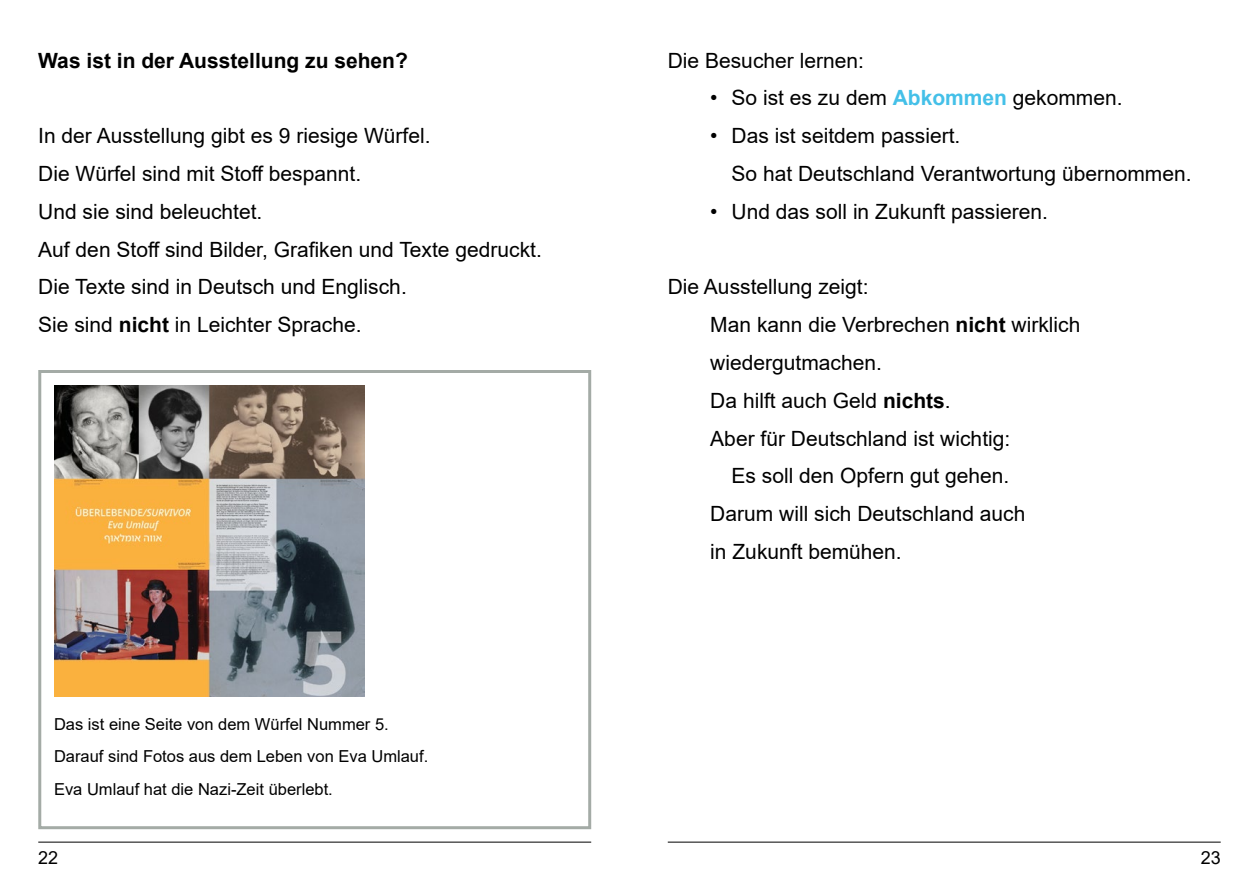
<style>
.page{position:relative;width:1259px;height:893px;background:#fff}
.page>*{position:absolute;margin:0;border:0;box-sizing:border-box;transform-origin:0 0}
.p-Fließtext_Einrücku{font:21px/37.8px "Arial";color:#000}
.p-Fließtext{font:21px "Arial";color:#000}
.H2-Überschrift{font:700 21px "Arial";color:#000}
.p-Fließtext_2__Einrü{font:21px "Arial";color:#000}
.t1{font:18px "Arial";color:#000}
.p-Bildunterschrift{font:16.5px "Arial";color:#000}
.s1{font-weight:700}
.s2{font-weight:700;color:#44c0e8}
</style>
<div class="page">
<hr style="left:668px;top:842px;width:552px;height:1px;background:#000">
<hr style="left:38px;top:842px;width:553px;height:1px;background:#000">
<div style="left:38px;top:370px;width:553px;height:459px;border:3px solid #a4aba6"></div>
<img style="left:54px;top:386px;width:311px;height:311px">
<h2 class="H2-Überschrift" style="left:38px;top:45px;width:371px">Was ist in der Ausstellung zu sehen?</h2>
<p class="p-Fließtext" style="left:38px;top:121px;width:390px">In der Ausstellung gibt es 9 riesige Würfel.</p>
<p class="p-Fließtext" style="left:38px;top:159px;width:324px">Die Würfel sind mit Stoff bespannt.</p>
<p class="p-Fließtext" style="left:38px;top:197px;width:222px">Und sie sind beleuchtet.</p>
<p class="p-Fließtext" style="left:38px;top:235px;width:505px">Auf den Stoff sind Bilder, Grafiken und Texte gedruckt.</p>
<p class="p-Fließtext" style="left:38px;top:273px;width:366px">Die Texte sind in Deutsch und Englisch.</p>
<p class="p-Fließtext" style="left:38px;top:310px;width:321px">Sie sind <span class="s1">nicht</span> in Leichter Sprache.</p>
<p class="p-Bildunterschrift" style="left:54px;top:713px;width:333px">Das ist eine Seite von dem Würfel Nummer 5.</p>
<p class="p-Bildunterschrift" style="left:54px;top:745px;width:373px">Darauf sind Fotos aus dem Leben von Eva Umlauf.</p>
<p class="p-Bildunterschrift" style="left:54px;top:777px;width:277px">Eva Umlauf hat die Nazi-Zeit überlebt.</p>
<p class="p-Fließtext" style="left:668px;top:46px;width:198px">Die Besucher lernen:</p>
<p class="p-Fließtext_Einrücku" style="left:710px;top:79px;width:410px">• So ist es zu dem <span class="s2">Abkommen</span> gekommen.</p>
<p class="p-Fließtext_Einrücku" style="left:731px;top:117px;width:458px;text-indent:-21px">• Das ist seitdem passiert.<br>So hat Deutschland Verantwortung übernommen.</p>
<p class="p-Fließtext_Einrücku" style="left:710px;top:192px;width:335px">• Und das soll in Zukunft passieren.</p>
<p class="p-Fließtext" style="left:668px;top:273px;width:202px">Die Ausstellung zeigt:</p>
<p class="p-Fließtext_Einrücku" style="left:710px;top:306px;width:371px">Man kann die Verbrechen <span class="s1">nicht</span> wirklich wiedergutmachen.</p>
<p class="p-Fließtext_Einrücku" style="left:710px;top:381px;width:238px">Da hilft auch Geld <span class="s1">nichts</span>.</p>
<p class="p-Fließtext_Einrücku" style="left:710px;top:419px;width:301px">Aber für Deutschland ist wichtig:</p>
<p class="p-Fließtext_2__Einrü" style="left:731px;top:462px;width:276px">Es soll den Opfern gut gehen.</p>
<p class="p-Fließtext_Einrücku" style="left:710px;top:495px;width:317px">Darum will sich Deutschland auch</p>
<p class="p-Fließtext_Einrücku" style="left:710px;top:533px;width:189px">in Zukunft bemühen.</p>
<p class="t1" style="left:38px;top:845px;width:22px">22</p>
<p class="t1" style="left:1200px;top:845px;width:22px">23</p>
</div>
